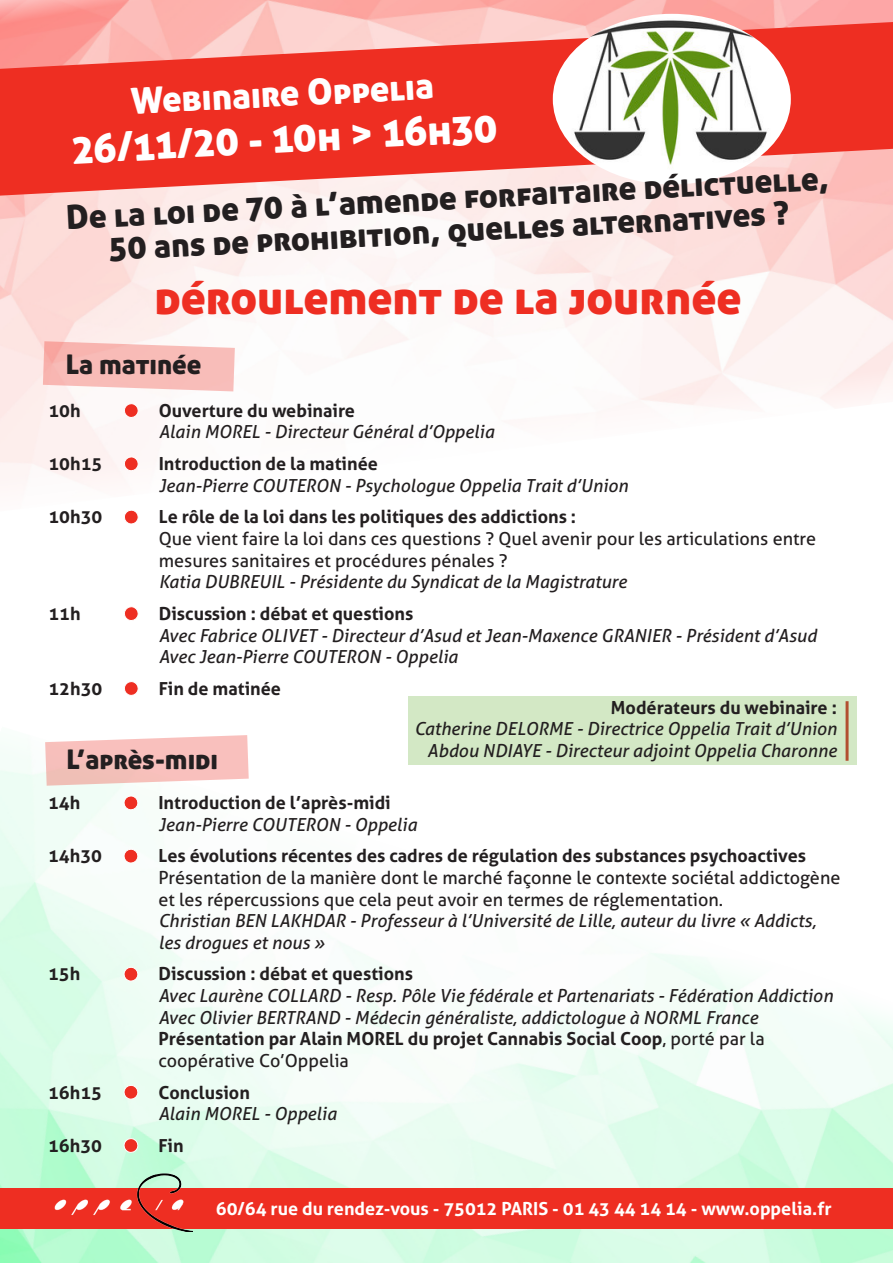
<style>
.page{position:relative;width:893px;height:1263px;background:#fff}
.page>*{position:absolute;margin:0;border:0;box-sizing:border-box;transform-origin:0 0}
.t1{font:46.5px "Aller Display";color:#ee2e22}
.t2{font:40.5px "Aller Display";color:#fff}
.t3{font:36px "Aller Display";color:#fff}
.t4{font:33px "Aller Display";color:#231f20}
.t5{font:27px "Aller Display";color:#231f20}
.t6{font:italic 18px/21.6px "Aller";color:#231f20}
.t7{font:700 18px/21.6px "Aller";color:#231f20}
.t8{font:18px/21.6px "Aller";color:#231f20}
.t9{font:700 18px "Aller";color:#fff}
.s1{font-weight:400}
</style>
<div class="page">
<img style="left:0;top:726px;width:893px;height:537px">
<div style="left:0;top:1188px;width:893px;height:41px;background:#ee2e22"></div>
<svg style="left:0;top:22px;width:893px;height:174px;background:#f25b51"></svg>
<svg style="left:43px;top:341px;width:192px;height:50px;background:#f8c2be"></svg>
<img style="left:553px;top:14px;width:238px;height:171px">
<svg style="left:124px;top:403px;width:15px;height:15px"></svg>
<svg style="left:124px;top:456px;width:15px;height:15px"></svg>
<svg style="left:124px;top:510px;width:15px;height:14px"></svg>
<svg style="left:124px;top:606px;width:15px;height:15px"></svg>
<svg style="left:124px;top:681px;width:15px;height:15px"></svg>
<svg style="left:45px;top:735px;width:204px;height:51px;background:#f7c9c5"></svg>
<svg style="left:123px;top:795px;width:16px;height:15px"></svg>
<svg style="left:123px;top:848px;width:16px;height:16px"></svg>
<svg style="left:123px;top:966px;width:16px;height:16px"></svg>
<svg style="left:123px;top:1084px;width:16px;height:16px"></svg>
<svg style="left:123px;top:1138px;width:16px;height:15px"></svg>
<div style="left:408px;top:696px;width:448px;height:68px;background:#d3e8c5"></div>
<img style="left:47px;top:1163px;width:146px;height:68px">
<p class="t3" style="left:130px;top:78px;width:304px;rotate:-3deg">Webinaire Oppelia</p>
<p class="t2" style="left:71px;top:124px;width:427px;rotate:-3deg">26/11/20 - 10h &gt; 16h30</p>
<p class="t4" style="left:65px;top:197px;width:765px;rotate:-3deg">De la loi de 70 à l’amende forfaitaire délictuelle,</p>
<p class="t4" style="left:108px;top:227px;width:682px;rotate:-3deg">50 ans de prohibition, quelles alternatives ?</p>
<p class="t1" style="left:154px;top:268px;width:588px">déroulement de la journée</p>
<p class="t5" style="left:66px;top:347px;width:137px">La matinée</p>
<p class="t7" style="left:49px;top:400px;width:34px">10h</p>
<p class="t7" style="left:159px;top:400px;width:198px">Ouverture du webinaire</p>
<p class="t6" style="left:159px;top:421px;width:337px">Alain MOREL - Directeur Général d’Oppelia</p>
<p class="t7" style="left:49px;top:453px;width:55px">10h15</p>
<p class="t7" style="left:159px;top:453px;width:221px">Introduction de la matinée</p>
<p class="t6" style="left:159px;top:474px;width:471px">Jean-Pierre COUTERON - Psychologue Oppelia Trait d’Union</p>
<p class="t7" style="left:49px;top:506px;width:55px">10h30</p>
<p class="t7" style="left:159px;top:506px;width:419px">Le rôle de la loi dans les politiques des addictions :</p>
<p class="t8" style="left:159px;top:528px;width:659px">Que vient faire la loi dans ces questions ? Quel avenir pour les articulations entre mesures sanitaires et procédures pénales ?</p>
<p class="t6" style="left:159px;top:571px;width:469px">Katia DUBREUIL - Présidente du Syndicat de la Magistrature</p>
<p class="t7" style="left:49px;top:603px;width:34px">11h</p>
<p class="t7" style="left:159px;top:603px;width:256px">Discussion : débat et questions</p>
<p class="t6" style="left:159px;top:624px;width:659px">Avec Fabrice OLIVET - Directeur d’Asud et Jean-Maxence GRANIER - Président d’Asud</p>
<p class="t6" style="left:159px;top:646px;width:300px">Avec Jean-Pierre COUTERON - Oppelia</p>
<p class="t7" style="left:49px;top:677px;width:55px">12h30</p>
<p class="t7" style="left:159px;top:677px;width:124px">Fin de matinée</p>
<p class="t5" style="left:67px;top:742px;width:153px">L’après-midi</p>
<p class="t7" style="left:611px;top:696px;width:227px">Modérateurs du webinaire :</p>
<p class="t6" style="left:414px;top:718px;width:424px;text-align:right">Catherine DELORME - Directrice Oppelia Trait d’Union<br>Abdou NDIAYE - Directeur adjoint Oppelia Charonne</p>
<p class="t7" style="left:48px;top:792px;width:34px">14h</p>
<p class="t7" style="left:158px;top:792px;width:234px">Introduction de l’après-midi</p>
<p class="t6" style="left:158px;top:813px;width:260px">Jean-Pierre COUTERON - Oppelia</p>
<p class="t7" style="left:48px;top:845px;width:55px">14h30</p>
<p class="t7" style="left:158px;top:845px;width:649px">Les évolutions récentes des cadres de régulation des substances psychoactives</p>
<p class="t8" style="left:158px;top:867px;width:683px">Présentation de la manière dont le marché façonne le contexte sociétal addictogène et les répercussions que cela peut avoir en termes de réglementation.</p>
<p class="t6" style="left:158px;top:910px;width:659px">Christian BEN LAKHDAR - Professeur à l’Université de Lille, auteur du livre « Addicts, les drogues et nous »</p>
<p class="t7" style="left:48px;top:963px;width:34px">15h</p>
<p class="t7" style="left:158px;top:963px;width:256px">Discussion : débat et questions</p>
<p class="t6" style="left:158px;top:985px;width:676px">Avec Laurène COLLARD - Resp. Pôle Vie fédérale et Partenariats - Fédération Addiction</p>
<p class="t6" style="left:158px;top:1006px;width:601px">Avec Olivier BERTRAND - Médecin généraliste, addictologue à NORML France</p>
<p class="t7" style="left:158px;top:1028px;width:608px">Présentation par Alain MOREL du projet Cannabis Social Coop<span class="s1">, porté par la coopérative Co’Oppelia</span></p>
<p class="t7" style="left:48px;top:1081px;width:55px">16h15</p>
<p class="t7" style="left:158px;top:1081px;width:93px">Conclusion</p>
<p class="t6" style="left:158px;top:1103px;width:180px">Alain MOREL - Oppelia</p>
<p class="t7" style="left:48px;top:1134px;width:55px">16h30</p>
<p class="t7" style="left:158px;top:1134px;width:27px">Fin</p>
<p class="t9" style="left:216px;top:1197px;width:617px">60/64 rue du rendez-vous - 75012 PARIS - 01 43 44 14 14 - www.oppelia.fr</p>
</div>
